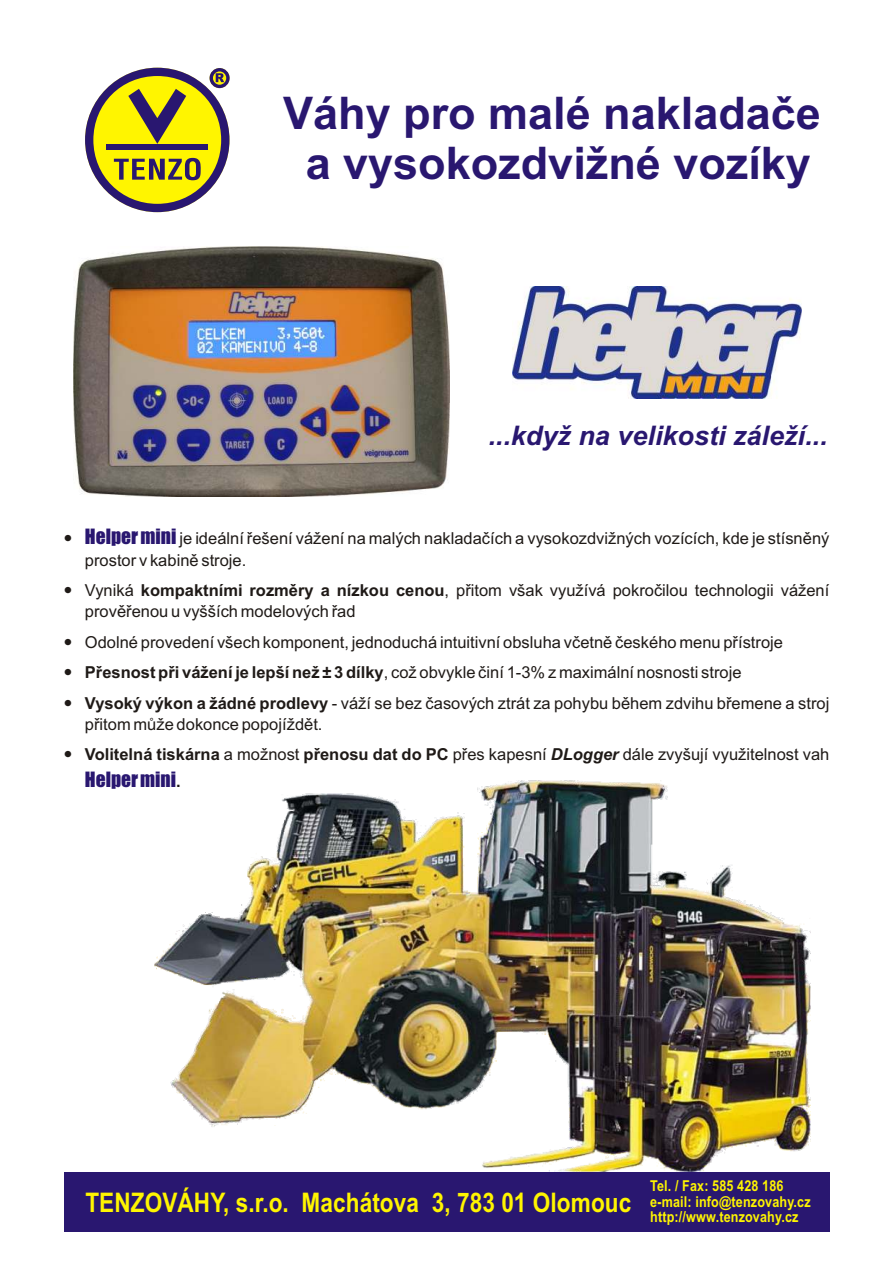
<style>
.page{position:relative;width:893px;height:1263px;background:#fff}
.page>*{position:absolute;margin:0;border:0;box-sizing:border-box;transform-origin:0 0}
.t1{font:700 45px/50.2px "Arial";color:#291770;text-align:center}
.t2{font:700 27px "Arial Narrow";letter-spacing:.005em;color:#fff500}
.t3{font:italic 700 27px "Arial";color:#291770}
.t4{font:19.5px "Impact";color:#291770}
.t5{font:16.5px/30.5px "Arial";color:#1f1a17}
.t6{font:700 16.5px "Arial";color:#1f1a17}
.t7{font:700 15px/15.5px "Arial Narrow";letter-spacing:.01em;color:#fff500}
.s1{font-weight:700}
.s2{font-weight:700;font-style:italic}
</style>
<div class="page">
<img style="left:512px;top:286px;width:290px;height:112px">
<img style="left:154px;top:780px;width:656px;height:392px">
<img style="left:74px;top:246px;width:376px;height:250px">
<svg style="left:85px;top:68px;width:145px;height:144px"></svg>
<div style="left:64px;top:1172px;width:765px;height:59px;background:#291770"></div>
<h1 class="t1" style="left:283px;top:92px;width:539px">Váhy pro malé nakladače a vysokozdvižné vozíky</h1>
<h2 class="t3" style="left:488px;top:425px;width:341px">...když na velikosti záleží...</h2>
<p class="t4" style="left:85px;top:528px;width:93px">Helper mini</p>
<p class="t5" style="left:85px;top:529px;width:746px;line-height:21.9px;text-indent:94px">je ideální řešení vážení na malých nakladačích a vysokozdvižných vozících, kde je stísněný prostor v kabině stroje.</p>
<p class="t5" style="left:85px;top:581px;width:746px;line-height:21.1px">Vyniká <span class="s1">kompaktními rozměry a nízkou cenou</span>, přitom však využívá pokročilou technologii vážení prověřenou u vyšších modelových řad</p>
<p class="t5" style="left:85px;top:628px;width:746px">Odolné provedení všech komponent, jednoduchá intuitivní obsluha včetně českého menu přístroje<br><span class="s1">Přesnost při vážení je lepší než ± 3 dílky</span>, což obvykle činí 1-3% z maximální nosnosti stroje<br><span class="s1">Vysoký výkon a žádné prodlevy</span> - váží se bez časových ztrát za pohybu během zdvihu břemene a stroj</p>
<p class="t5" style="left:85px;top:710px;width:746px">přitom může dokonce popojíždět.<br><span class="s1">Volitelná tiskárna</span> a možnost <span class="s1">přenosu dat do PC</span> přes kapesní <span class="s2">DLogger</span> dále zvyšují využitelnost vah</p>
<p class="t6" style="left:176px;top:775px;width:6px">.</p>
<p class="t4" style="left:85px;top:771px;width:93px">Helper mini</p>
<h2 class="t2" style="left:85px;top:1182px;width:547px">TENZOVÁHY, s.r.o. Machátova 3, 783 01 Olomouc</h2>
<p class="t7" style="left:650px;top:1178px;width:162px">Tel. / Fax: 585 428 186 e-mail: info@tenzovahy.cz http://www.tenzovahy.cz</p>
</div>
